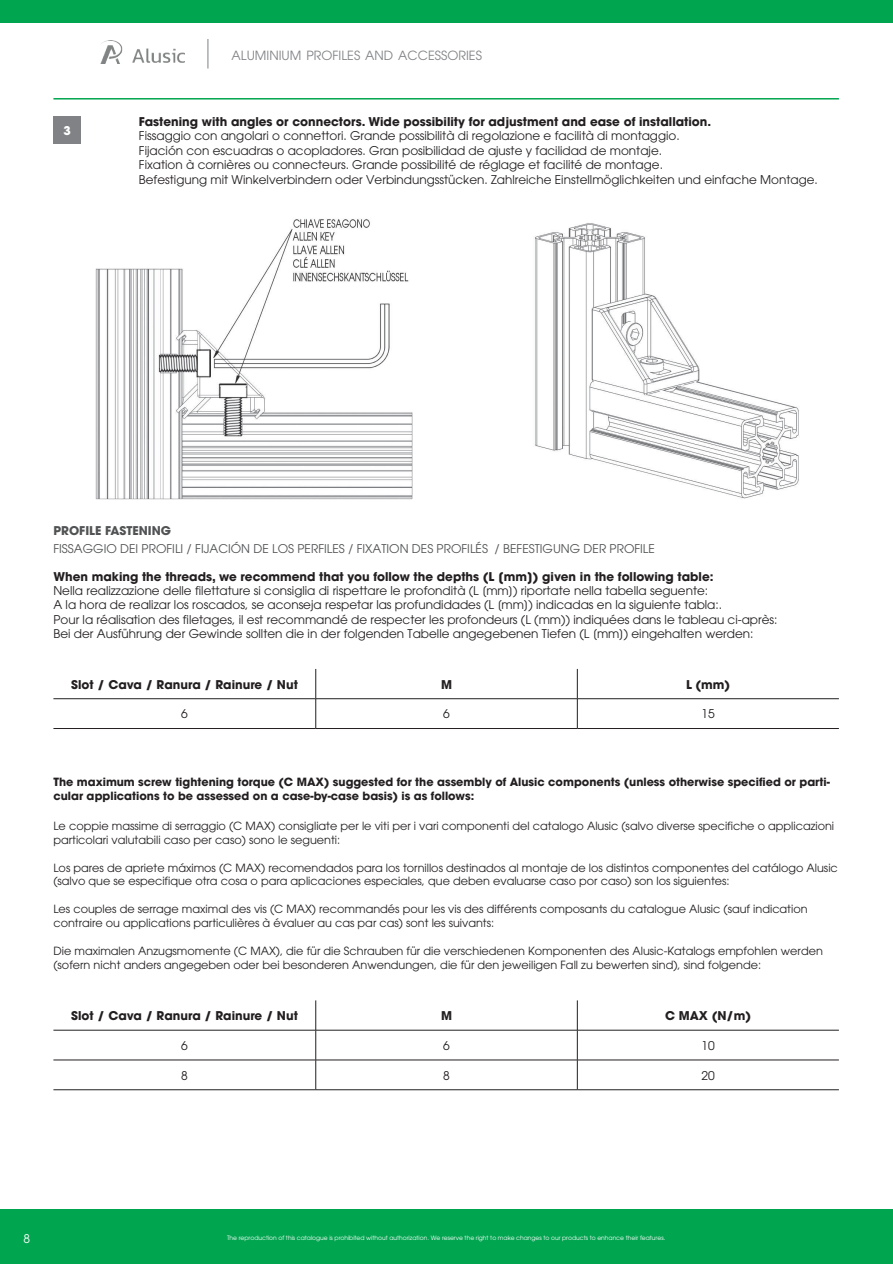
<style>
.page{position:relative;width:893px;height:1264px;background:#fff}
.page>*{position:absolute;margin:0;border:0;box-sizing:border-box;transform-origin:0 0}
.t1{font:12.6px "Avant Garde";color:#808285}
.t2{font:12px/14.4px "Avant Garde";color:#231f20}
.t3{font:700 12px "Avant Garde";color:#231f20}
.t4{font:12px "Avant Garde";color:#505253}
.t5{font:700 12px "Avant Garde";color:#505253}
.t6{font:12px "Avant Garde";color:#fff}
.t7{font:700 12px "Avant Garde";color:#fff}
.t8{font:11.25px/13.5px "Avant Garde";color:#231f20}
.t9{font:700 11.25px/13.5px "Avant Garde";color:#231f20}
.t10{font:6px "Avant Garde";color:#fff}
</style>
<div class="page">
<hr style="left:892px;top:1208px;width:1px;height:55px;background:#00a54f">
<div style="left:0;top:1208px;width:892px;height:55px;background:#00a54f"></div>
<div style="left:0;top:0;width:892px;height:23px;background:#00a54f"></div>
<img style="left:101px;top:41px;width:83px;height:23px">
<svg style="left:207px;top:39px;width:1px;height:29px"></svg>
<hr style="left:53px;top:98px;width:785px;height:1px;background:#00a54f">
<div style="left:53px;top:116px;width:27px;height:27px;background:#808285"></div>
<img style="left:95px;top:219px;width:704px;height:281px">
<hr style="left:315px;top:668px;width:1px;height:30px;background:#231f20">
<hr style="left:53px;top:698px;width:263px;height:1px;background:#231f20">
<hr style="left:316px;top:698px;width:261px;height:1px;background:#231f20">
<hr style="left:315px;top:698px;width:1px;height:30px;background:#231f20">
<hr style="left:577px;top:698px;width:261px;height:1px;background:#231f20">
<hr style="left:53px;top:728px;width:263px;height:1px;background:#231f20">
<hr style="left:316px;top:728px;width:261px;height:1px;background:#231f20">
<hr style="left:577px;top:728px;width:261px;height:1px;background:#231f20">
<hr style="left:577px;top:668px;width:1px;height:30px;background:#231f20">
<hr style="left:577px;top:698px;width:1px;height:30px;background:#231f20">
<hr style="left:53px;top:1029px;width:263px;height:1px;background:#231f20">
<hr style="left:316px;top:1029px;width:261px;height:1px;background:#231f20">
<svg style="left:315px;top:1000px;width:1px;height:59px"></svg>
<hr style="left:577px;top:1029px;width:261px;height:1px;background:#231f20">
<hr style="left:53px;top:1059px;width:263px;height:1px;background:#231f20">
<hr style="left:316px;top:1059px;width:261px;height:1px;background:#231f20">
<hr style="left:315px;top:1059px;width:1px;height:30px;background:#231f20">
<hr style="left:577px;top:1059px;width:261px;height:1px;background:#231f20">
<hr style="left:53px;top:1089px;width:263px;height:1px;background:#231f20">
<hr style="left:316px;top:1089px;width:261px;height:1px;background:#231f20">
<hr style="left:577px;top:1089px;width:261px;height:1px;background:#231f20">
<svg style="left:577px;top:1000px;width:1px;height:59px"></svg>
<hr style="left:577px;top:1059px;width:1px;height:30px;background:#231f20">
<svg style="left:892px;top:0;width:1px;height:23px"></svg>
<p class="t7" style="left:63px;top:122px;width:9px">3</p>
<p class="t1" style="left:231px;top:48px;width:252px">ALUMINIUM PROFILES AND ACCESSORIES</p>
<p class="t3" style="left:139px;top:114px;width:573px">Fastening with angles or connectors. Wide possibility for adjustment and ease of installation.</p>
<p class="t2" style="left:139px;top:129px;width:680px">Fissaggio con angolari o connettori. Grande possibilità di regolazione e facilità di montaggio.<br>Fijación con escuadras o acopladores. Gran posibilidad de ajuste y facilidad de montaje.<br>Fixation à cornières ou connecteurs. Grande possibilité de réglage et facilité de montage.<br>Befestigung mit Winkelverbindern oder Verbindungsstücken. Zahlreiche Einstellmöglichkeiten und einfache Montage.</p>
<p class="t5" style="left:53px;top:522px;width:119px">PROFILE FASTENING</p>
<p class="t4" style="left:53px;top:541px;width:603px">FISSAGGIO DEI PROFILI / FIJACIÓN DE LOS PERFILES / FIXATION DES PROFILÉS / BEFESTIGUNG DER PROFILE</p>
<p class="t3" style="left:53px;top:568px;width:661px">When making the threads, we recommend that you follow the depths (L [mm]) given in the following table:</p>
<p class="t2" style="left:53px;top:583px;width:725px">Nella realizzazione delle filettature si consiglia di rispettare le profondità (L [mm]) riportate nella tabella seguente:<br>A la hora de realizar los roscados, se aconseja respetar las profundidades (L [mm]) indicadas en la siguiente tabla:.<br>Pour la réalisation des filetages, il est recommandé de respecter les profondeurs (L (mm)) indiquées dans le tableau ci-après:<br>Bei der Ausführung der Gewinde sollten die in der folgenden Tabelle angegebenen Tiefen (L [mm]) eingehalten werden:</p>
<p class="t3" style="left:71px;top:676px;width:228px">Slot / Cava / Ranura / Rainure / Nut</p>
<p class="t3" style="left:441px;top:676px;width:12px">M</p>
<p class="t3" style="left:686px;top:676px;width:46px">L (mm)</p>
<p class="t2" style="left:181px;top:706px;width:8px">6</p>
<p class="t2" style="left:443px;top:706px;width:8px">6</p>
<p class="t2" style="left:701px;top:706px;width:15px">15</p>
<p class="t9" style="left:53px;top:775px;width:777px">The maximum screw tightening torque (C MAX) suggested for the assembly of Alusic components (unless otherwise specified or parti&shy;cular applications to be assessed on a case-by-case basis) is as follows:</p>
<p class="t8" style="left:53px;top:819px;width:782px">Le coppie massime di serraggio (C MAX) consigliate per le viti per i vari componenti del catalogo Alusic (salvo diverse specifiche o applicazioni particolari valutabili caso per caso) sono le seguenti:</p>
<p class="t8" style="left:53px;top:860px;width:785px">Los pares de apriete máximos (C MAX) recomendados para los tornillos destinados al montaje de los distintos componentes del catálogo Alusic (salvo que se especifique otra cosa o para aplicaciones especiales, que deben evaluarse caso por caso) son los siguientes:</p>
<p class="t8" style="left:53px;top:902px;width:755px">Les couples de serrage maximal des vis (C MAX) recommandés pour les vis des différents composants du catalogue Alusic (sauf indication contraire ou applications particulières à évaluer au cas par cas) sont les suivants:</p>
<p class="t8" style="left:53px;top:943px;width:770px">Die maximalen Anzugsmomente (C MAX), die für die Schrauben für die verschiedenen Komponenten des Alusic-Katalogs empfohlen werden (sofern nicht anders angegeben oder bei besonderen Anwendungen, die für den jeweiligen Fall zu bewerten sind), sind folgende:</p>
<p class="t3" style="left:71px;top:1007px;width:228px">Slot / Cava / Ranura / Rainure / Nut</p>
<p class="t3" style="left:441px;top:1007px;width:12px">M</p>
<p class="t3" style="left:665px;top:1007px;width:87px">C MAX (N/m)</p>
<p class="t2" style="left:181px;top:1037px;width:8px">6</p>
<p class="t2" style="left:443px;top:1037px;width:8px">6</p>
<p class="t2" style="left:701px;top:1037px;width:15px">10</p>
<p class="t2" style="left:181px;top:1067px;width:8px">8</p>
<p class="t2" style="left:443px;top:1067px;width:8px">8</p>
<p class="t2" style="left:701px;top:1067px;width:15px">20</p>
<p class="t6" style="left:23px;top:1231px;width:8px">8</p>
<p class="t10" style="left:227px;top:1233px;width:439px">The reproduction of this catalogue is prohibited without authorization. We reserve the right to make changes to our products to enhance their features.</p>
</div>
